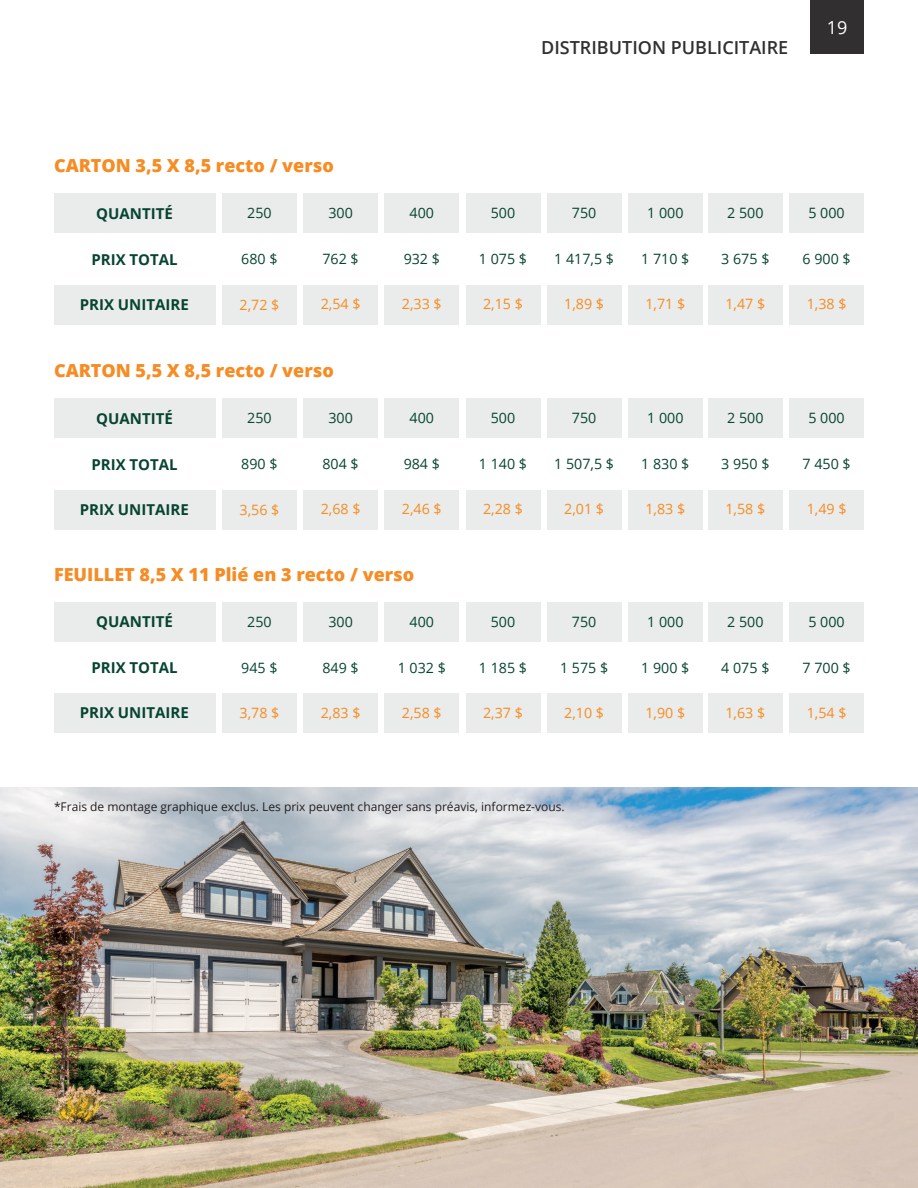
<style>
.page{position:relative;width:918px;height:1188px;background:#fff}
.page>*{position:absolute;margin:0;border:0;box-sizing:border-box;transform-origin:0 0}
.t1{font:800 18px "Open Sans";color:#f68c23}
.t2{font:600 18px "Open Sans";color:#312f30}
.t3{font:18px "Open Sans";color:#fff}
.t4{font:700 15px "Open Sans";color:#074432}
.t5{font:14.25px "Open Sans";color:#074432}
.t6{font:14.25px "Open Sans";color:#f68c23}
.t7{font:12px "Open Sans";color:#231f20}
</style>
<div class="page">
<div style="left:810px;top:0;width:54px;height:54px;background:#312f30"></div>
<img style="left:1px;top:787px;width:917px;height:401px">
<div style="left:303px;top:193px;width:75px;height:40px;background:#e9ecea"></div>
<div style="left:303px;top:285px;width:75px;height:39px;background:#e9ecea"></div>
<div style="left:466px;top:193px;width:74px;height:40px;background:#e9ecea"></div>
<div style="left:466px;top:285px;width:74px;height:39px;background:#e9ecea"></div>
<div style="left:547px;top:193px;width:75px;height:40px;background:#e9ecea"></div>
<div style="left:628px;top:193px;width:75px;height:40px;background:#e9ecea"></div>
<div style="left:547px;top:285px;width:75px;height:39px;background:#e9ecea"></div>
<div style="left:628px;top:285px;width:75px;height:39px;background:#e9ecea"></div>
<div style="left:222px;top:193px;width:75px;height:40px;background:#e9ecea"></div>
<div style="left:222px;top:285px;width:75px;height:39px;background:#e9ecea"></div>
<div style="left:54px;top:193px;width:161px;height:40px;background:#e9ecea"></div>
<div style="left:54px;top:285px;width:161px;height:39px;background:#e9ecea"></div>
<div style="left:384px;top:193px;width:75px;height:40px;background:#e9ecea"></div>
<div style="left:384px;top:285px;width:75px;height:39px;background:#e9ecea"></div>
<div style="left:708px;top:193px;width:75px;height:40px;background:#e9ecea"></div>
<div style="left:789px;top:193px;width:75px;height:40px;background:#e9ecea"></div>
<div style="left:708px;top:285px;width:75px;height:39px;background:#e9ecea"></div>
<div style="left:789px;top:285px;width:75px;height:39px;background:#e9ecea"></div>
<div style="left:303px;top:398px;width:75px;height:40px;background:#e9ecea"></div>
<div style="left:303px;top:490px;width:75px;height:40px;background:#e9ecea"></div>
<div style="left:466px;top:398px;width:74px;height:40px;background:#e9ecea"></div>
<div style="left:466px;top:490px;width:74px;height:40px;background:#e9ecea"></div>
<div style="left:547px;top:398px;width:75px;height:40px;background:#e9ecea"></div>
<div style="left:628px;top:398px;width:75px;height:40px;background:#e9ecea"></div>
<div style="left:547px;top:490px;width:75px;height:40px;background:#e9ecea"></div>
<div style="left:628px;top:490px;width:75px;height:40px;background:#e9ecea"></div>
<div style="left:222px;top:398px;width:75px;height:40px;background:#e9ecea"></div>
<div style="left:222px;top:490px;width:75px;height:40px;background:#e9ecea"></div>
<div style="left:54px;top:398px;width:161px;height:40px;background:#e9ecea"></div>
<div style="left:54px;top:490px;width:161px;height:40px;background:#e9ecea"></div>
<div style="left:384px;top:398px;width:75px;height:40px;background:#e9ecea"></div>
<div style="left:384px;top:490px;width:75px;height:40px;background:#e9ecea"></div>
<div style="left:708px;top:398px;width:75px;height:40px;background:#e9ecea"></div>
<div style="left:789px;top:398px;width:75px;height:40px;background:#e9ecea"></div>
<div style="left:708px;top:490px;width:75px;height:40px;background:#e9ecea"></div>
<div style="left:789px;top:490px;width:75px;height:40px;background:#e9ecea"></div>
<div style="left:303px;top:602px;width:75px;height:39px;background:#e9ecea"></div>
<div style="left:303px;top:694px;width:75px;height:39px;background:#e9ecea"></div>
<div style="left:466px;top:602px;width:74px;height:39px;background:#e9ecea"></div>
<div style="left:466px;top:694px;width:74px;height:39px;background:#e9ecea"></div>
<div style="left:547px;top:602px;width:75px;height:39px;background:#e9ecea"></div>
<div style="left:628px;top:602px;width:75px;height:39px;background:#e9ecea"></div>
<div style="left:547px;top:694px;width:75px;height:39px;background:#e9ecea"></div>
<div style="left:628px;top:694px;width:75px;height:39px;background:#e9ecea"></div>
<div style="left:222px;top:602px;width:75px;height:39px;background:#e9ecea"></div>
<div style="left:222px;top:694px;width:75px;height:39px;background:#e9ecea"></div>
<div style="left:54px;top:602px;width:161px;height:39px;background:#e9ecea"></div>
<div style="left:54px;top:694px;width:161px;height:39px;background:#e9ecea"></div>
<div style="left:384px;top:602px;width:75px;height:39px;background:#e9ecea"></div>
<div style="left:384px;top:694px;width:75px;height:39px;background:#e9ecea"></div>
<div style="left:708px;top:602px;width:75px;height:39px;background:#e9ecea"></div>
<div style="left:789px;top:602px;width:75px;height:39px;background:#e9ecea"></div>
<div style="left:708px;top:694px;width:75px;height:39px;background:#e9ecea"></div>
<div style="left:789px;top:694px;width:75px;height:39px;background:#e9ecea"></div>
<p class="t2" style="left:541px;top:35px;width:249px">DISTRIBUTION PUBLICITAIRE</p>
<p class="t3" style="left:827px;top:15px;width:22px">19</p>
<p class="t1" style="left:54px;top:152px;width:281px">CARTON 3,5 X 8,5 recto / verso</p>
<p class="t4" style="left:96px;top:203px;width:78px">QUANTITÉ</p>
<p class="t5" style="left:247px;top:203px;width:26px">250</p>
<p class="t5" style="left:241px;top:249px;width:38px">680 $</p>
<p class="t6" style="left:240px;top:295px;width:41px">2,72 $</p>
<p class="t5" style="left:328px;top:203px;width:26px">300</p>
<p class="t5" style="left:323px;top:249px;width:38px">762 $</p>
<p class="t6" style="left:321px;top:294px;width:41px">2,54 $</p>
<p class="t4" style="left:91px;top:248px;width:88px">PRIX TOTAL</p>
<p class="t4" style="left:80px;top:294px;width:110px">PRIX UNITAIRE</p>
<p class="t1" style="left:54px;top:357px;width:281px">CARTON 5,5 X 8,5 recto / verso</p>
<p class="t4" style="left:96px;top:408px;width:78px">QUANTITÉ</p>
<p class="t5" style="left:247px;top:408px;width:26px">250</p>
<p class="t5" style="left:241px;top:454px;width:38px">890 $</p>
<p class="t6" style="left:240px;top:500px;width:41px">3,56 $</p>
<p class="t5" style="left:328px;top:408px;width:26px">300</p>
<p class="t5" style="left:323px;top:454px;width:38px">804 $</p>
<p class="t6" style="left:321px;top:499px;width:41px">2,68 $</p>
<p class="t4" style="left:91px;top:454px;width:88px">PRIX TOTAL</p>
<p class="t4" style="left:80px;top:499px;width:110px">PRIX UNITAIRE</p>
<p class="t5" style="left:410px;top:203px;width:26px">400</p>
<p class="t5" style="left:404px;top:249px;width:38px">932 $</p>
<p class="t6" style="left:402px;top:294px;width:41px">2,33 $</p>
<p class="t5" style="left:410px;top:408px;width:26px">400</p>
<p class="t5" style="left:404px;top:454px;width:38px">984 $</p>
<p class="t6" style="left:402px;top:499px;width:41px">2,46 $</p>
<p class="t1" style="left:54px;top:561px;width:362px">FEUILLET 8,5 X 11 Plié en 3 recto / verso</p>
<p class="t4" style="left:96px;top:611px;width:78px">QUANTITÉ</p>
<p class="t5" style="left:247px;top:612px;width:26px">250</p>
<p class="t5" style="left:241px;top:658px;width:38px">945 $</p>
<p class="t6" style="left:240px;top:704px;width:41px">3,78 $</p>
<p class="t5" style="left:328px;top:612px;width:26px">300</p>
<p class="t5" style="left:323px;top:658px;width:38px">849 $</p>
<p class="t6" style="left:321px;top:703px;width:41px">2,83 $</p>
<p class="t5" style="left:410px;top:612px;width:26px">400</p>
<p class="t5" style="left:398px;top:658px;width:50px">1 032 $</p>
<p class="t6" style="left:402px;top:703px;width:41px">2,58 $</p>
<p class="t4" style="left:91px;top:657px;width:88px">PRIX TOTAL</p>
<p class="t4" style="left:80px;top:702px;width:110px">PRIX UNITAIRE</p>
<p class="t5" style="left:491px;top:203px;width:26px">500</p>
<p class="t5" style="left:479px;top:249px;width:50px">1 075 $</p>
<p class="t6" style="left:483px;top:294px;width:41px">2,15 $</p>
<p class="t5" style="left:572px;top:203px;width:26px">750</p>
<p class="t5" style="left:647px;top:203px;width:38px">1 000</p>
<p class="t5" style="left:554px;top:249px;width:61px">1 417,5 $</p>
<p class="t5" style="left:641px;top:249px;width:50px">1 710 $</p>
<p class="t6" style="left:564px;top:294px;width:41px">1,89 $</p>
<p class="t6" style="left:645px;top:294px;width:41px">1,71 $</p>
<p class="t5" style="left:727px;top:203px;width:38px">2 500</p>
<p class="t5" style="left:808px;top:203px;width:38px">5 000</p>
<p class="t5" style="left:721px;top:249px;width:50px">3 675 $</p>
<p class="t5" style="left:803px;top:249px;width:50px">6 900 $</p>
<p class="t6" style="left:725px;top:294px;width:41px">1,47 $</p>
<p class="t6" style="left:807px;top:294px;width:41px">1,38 $</p>
<p class="t5" style="left:491px;top:408px;width:26px">500</p>
<p class="t5" style="left:479px;top:454px;width:50px">1 140 $</p>
<p class="t6" style="left:483px;top:499px;width:41px">2,28 $</p>
<p class="t5" style="left:572px;top:408px;width:26px">750</p>
<p class="t5" style="left:647px;top:408px;width:38px">1 000</p>
<p class="t5" style="left:554px;top:454px;width:61px">1 507,5 $</p>
<p class="t5" style="left:641px;top:454px;width:50px">1 830 $</p>
<p class="t6" style="left:564px;top:499px;width:41px">2,01 $</p>
<p class="t6" style="left:645px;top:499px;width:41px">1,83 $</p>
<p class="t5" style="left:727px;top:408px;width:38px">2 500</p>
<p class="t5" style="left:808px;top:408px;width:38px">5 000</p>
<p class="t5" style="left:721px;top:454px;width:50px">3 950 $</p>
<p class="t5" style="left:803px;top:454px;width:50px">7 450 $</p>
<p class="t6" style="left:725px;top:499px;width:41px">1,58 $</p>
<p class="t6" style="left:807px;top:499px;width:41px">1,49 $</p>
<p class="t5" style="left:491px;top:612px;width:26px">500</p>
<p class="t5" style="left:479px;top:658px;width:50px">1 185 $</p>
<p class="t6" style="left:483px;top:703px;width:41px">2,37 $</p>
<p class="t5" style="left:572px;top:612px;width:26px">750</p>
<p class="t5" style="left:647px;top:612px;width:38px">1 000</p>
<p class="t5" style="left:560px;top:658px;width:50px">1 575 $</p>
<p class="t5" style="left:641px;top:658px;width:50px">1 900 $</p>
<p class="t6" style="left:564px;top:703px;width:41px">2,10 $</p>
<p class="t6" style="left:645px;top:703px;width:41px">1,90 $</p>
<p class="t5" style="left:727px;top:612px;width:38px">2 500</p>
<p class="t5" style="left:808px;top:612px;width:38px">5 000</p>
<p class="t5" style="left:721px;top:658px;width:50px">4 075 $</p>
<p class="t5" style="left:803px;top:658px;width:50px">7 700 $</p>
<p class="t6" style="left:725px;top:703px;width:41px">1,63 $</p>
<p class="t6" style="left:807px;top:703px;width:41px">1,54 $</p>
<p class="t7" style="left:54px;top:799px;width:512px">*Frais de montage graphique exclus. Les prix peuvent changer sans préavis, informez-vous.</p>
</div>
